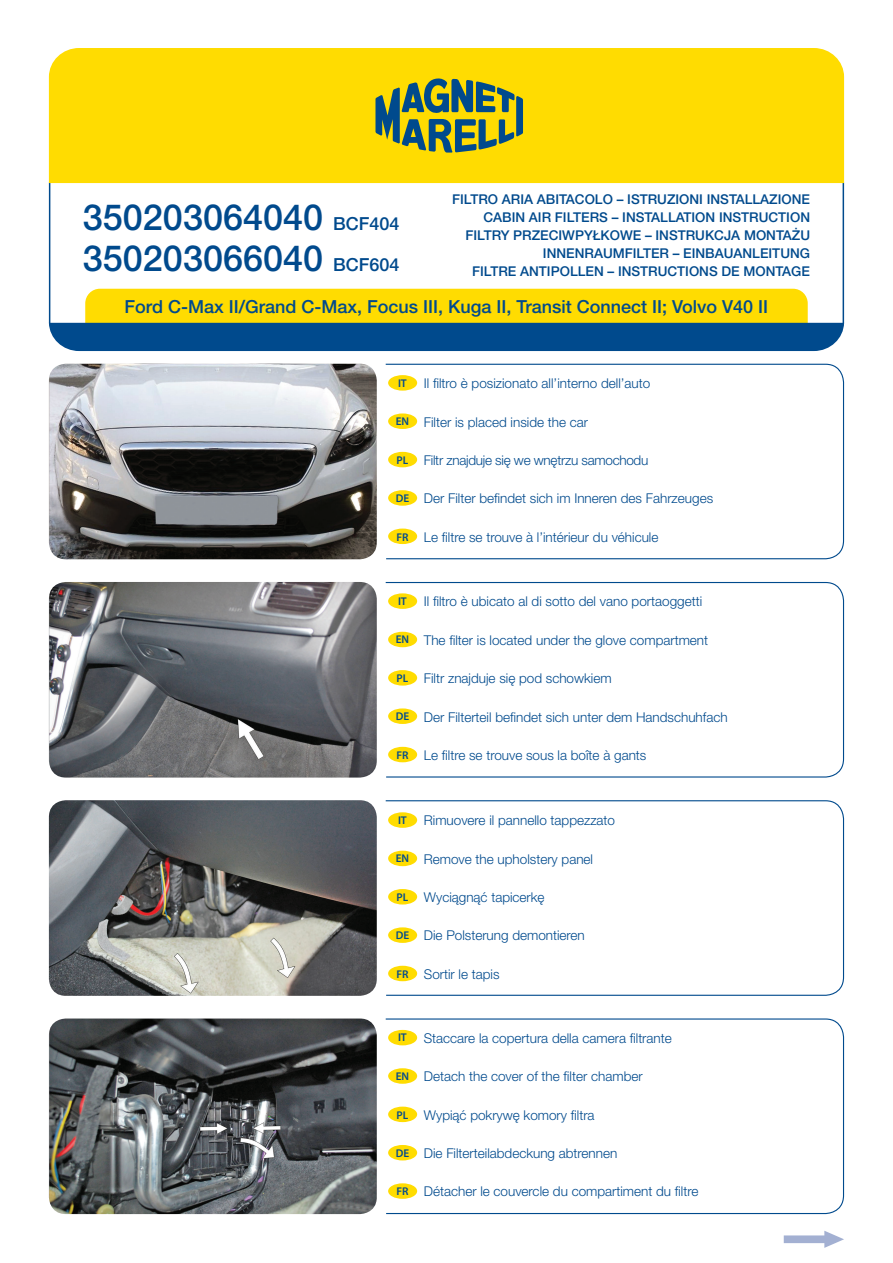
<style>
.page{position:relative;width:893px;height:1263px;background:#fff}
.page>*{position:absolute;margin:0;border:0;box-sizing:border-box;transform-origin:0 0}
.t1{font:500 36px/40.5px "Helvetica Neue LT Pro";color:#004a8d}
.t2{font:500 18px "Helvetica Neue LT Pro";color:#004a8d}
.t3{font:300 13.5px "Helvetica Neue Pl";color:#004a8d}
.t4{font:500 13.5px/18px "Helvetica Neue LT Pro";color:#004a8d}
.t5{font:300 13.5px "Helvetica Neue Pl";letter-spacing:-.02em;color:#004a8d}
.t6{font:600 11.25px "Myriad Pro";color:#004a8d}
.s1{font-size:18px}
.s2{font-family:"Myriad Pro";font-weight:600;font-size:11.25px}
</style>
<div class="page">
<svg style="left:385px;top:363px;width:460px;height:197px"></svg>
<svg style="left:385px;top:581px;width:460px;height:197px"></svg>
<svg style="left:385px;top:800px;width:460px;height:196px"></svg>
<svg style="left:385px;top:1018px;width:460px;height:196px"></svg>
<svg style="left:784px;top:1231px;width:60px;height:17px"></svg>
<svg style="left:49px;top:289px;width:795px;height:62px;background:#8c9c4e"></svg>
<hr style="left:49px;top:183px;width:1px;height:140px;background:#004a8d">
<hr style="left:843px;top:183px;width:1px;height:140px;background:#004a8d">
<div style="left:49px;top:48px;width:795px;height:135px;background:#ffdc01"></div>
<svg style="left:375px;top:78px;width:148px;height:75px;background:#879742"></svg>
<img style="left:49px;top:364px;width:328px;height:195px">
<img style="left:49px;top:582px;width:328px;height:195px">
<img style="left:49px;top:800px;width:328px;height:196px">
<img style="left:49px;top:1018px;width:328px;height:196px">
<div style="left:388px;top:375px;width:29px;height:16px;background:#ffdc01;border-radius:50%"></div>
<div style="left:388px;top:413px;width:29px;height:16px;background:#ffdc01;border-radius:50%"></div>
<div style="left:388px;top:452px;width:29px;height:15px;background:#ffdc01;border-radius:50%"></div>
<div style="left:388px;top:490px;width:29px;height:16px;background:#ffdc01;border-radius:50%"></div>
<div style="left:388px;top:528px;width:29px;height:16px;background:#ffdc01;border-radius:50%"></div>
<div style="left:388px;top:593px;width:29px;height:16px;background:#ffdc01;border-radius:50%"></div>
<div style="left:388px;top:632px;width:29px;height:15px;background:#ffdc01;border-radius:50%"></div>
<div style="left:388px;top:670px;width:29px;height:16px;background:#ffdc01;border-radius:50%"></div>
<div style="left:388px;top:708px;width:29px;height:16px;background:#ffdc01;border-radius:50%"></div>
<div style="left:388px;top:747px;width:29px;height:15px;background:#ffdc01;border-radius:50%"></div>
<div style="left:388px;top:1030px;width:29px;height:15px;background:#ffdc01;border-radius:50%"></div>
<div style="left:388px;top:1068px;width:29px;height:16px;background:#ffdc01;border-radius:50%"></div>
<div style="left:388px;top:1106px;width:29px;height:16px;background:#ffdc01;border-radius:50%"></div>
<div style="left:388px;top:1145px;width:29px;height:15px;background:#ffdc01;border-radius:50%"></div>
<div style="left:388px;top:1183px;width:29px;height:16px;background:#ffdc01;border-radius:50%"></div>
<div style="left:388px;top:812px;width:29px;height:16px;background:#ffdc01;border-radius:50%"></div>
<div style="left:388px;top:851px;width:29px;height:15px;background:#ffdc01;border-radius:50%"></div>
<div style="left:388px;top:889px;width:29px;height:15px;background:#ffdc01;border-radius:50%"></div>
<div style="left:388px;top:927px;width:29px;height:16px;background:#ffdc01;border-radius:50%"></div>
<div style="left:388px;top:966px;width:29px;height:15px;background:#ffdc01;border-radius:50%"></div>
<h1 class="t1" style="left:83px;top:197px;width:318px">350203064040 <span class="s1">BC F404<br></span>350203066040 <span class="s1">BC F604</span></h1>
<p class="t4" style="left:483px;top:190px;width:328px;text-indent:-31px">FILTRO ARIA ABITACOLO – ISTRUZIONI INSTALLAZIONE<br>CABIN</p>
<p class="t4" style="left:529px;top:208px;width:9px">AIR</p>
<p class="t4" style="left:555px;top:208px;width:17px">FILTERS</p>
<p class="t4" style="left:612px;top:208px;width:200px">– INSTALLATION INSTRUCTION</p>
<p class="t4" style="left:465px;top:226px;width:16px">FILTR</p>
<p class="t4" style="left:501px;top:226px;width:31px">Y PRZECI</p>
<p class="t4" style="left:562px;top:226px;width:249px">WPYŁKOWE – INSTRUKCJA MONTAŻU</p>
<p class="t4" style="left:543px;top:244px;width:9px">INNE</p>
<p class="t4" style="left:575px;top:244px;width:21px">NRAUM</p>
<p class="t4" style="left:625px;top:244px;width:16px">FILTER</p>
<p class="t4" style="left:673px;top:244px;width:139px">– EINBAUANLEITUNG</p>
<p class="t4" style="left:472px;top:262px;width:16px">FILTRE</p>
<p class="t4" style="left:520px;top:262px;width:9px">ANTI</p>
<p class="t4" style="left:551px;top:262px;width:19px">POLLEN</p>
<p class="t4" style="left:607px;top:262px;width:203px">– INSTRUCTIONS DE MONTAGE</p>
<h2 class="t2" style="left:125px;top:296px;width:639px">FORD C-MAX II/GRAND C-MAX, FOCUS III , KUGA II , TRANSIT CONNECT II ; VOLVO V40 II</h2>
<p class="t6" style="left:398px;top:376px;width:10px">IT</p>
<p class="t3" style="left:424px;top:375px;width:228px">Il filtro è posizionato all’interno dell’auto</p>
<p class="t3" style="left:396px;top:413px;width:194px"><span class="s2">EN</span> Filter is placed inside the car</p>
<p class="t5" style="left:396px;top:452px;width:253px"><span class="s2">PL</span> Filtr znajduje się we wnętrzu samochodu</p>
<p class="t3" style="left:396px;top:490px;width:319px"><span class="s2">DE</span> Der Filter befindet sich im Inneren des Fahrzeuges</p>
<p class="t3" style="left:396px;top:529px;width:264px"><span class="s2">FR</span> Le filtre se trouve à l’intérieur du véhicule</p>
<p class="t6" style="left:398px;top:594px;width:10px">IT</p>
<p class="t3" style="left:424px;top:593px;width:280px">Il filtro è ubicato al di sotto del vano portaoggetti</p>
<p class="t3" style="left:396px;top:632px;width:314px"><span class="s2">EN</span> The filter is located under the glove compartment</p>
<p class="t3" style="left:396px;top:670px;width:217px"><span class="s2">PL</span> Filtr znajduje się pod schowkiem</p>
<p class="t3" style="left:396px;top:708px;width:333px"><span class="s2">DE</span> Der Filterteil befindet sich unter dem Handschuhfach</p>
<p class="t3" style="left:396px;top:747px;width:252px"><span class="s2">FR</span> Le filtre se trouve sous la boîte à gants</p>
<p class="t6" style="left:398px;top:813px;width:10px">IT</p>
<p class="t3" style="left:424px;top:812px;width:193px">Rimuovere il pannello tappezzato</p>
<p class="t3" style="left:396px;top:851px;width:199px"><span class="s2">EN</span> Remove the upholstery panel</p>
<p class="t3" style="left:396px;top:889px;width:150px"><span class="s2">PL</span> Wyciągnąć tapicerkę</p>
<p class="t3" style="left:396px;top:927px;width:191px"><span class="s2">DE</span> Die Polsterung demontieren</p>
<p class="t3" style="left:396px;top:966px;width:105px"><span class="s2">FR</span> Sortir le tapis</p>
<p class="t6" style="left:398px;top:1030px;width:10px">IT</p>
<p class="t3" style="left:424px;top:1030px;width:249px">Staccare la copertura della camera filtrante</p>
<p class="t3" style="left:396px;top:1068px;width:248px"><span class="s2">EN</span> Detach the cover of the filter chamber</p>
<p class="t3" style="left:396px;top:1106px;width:200px"><span class="s2">PL</span> Wypiąć pokrywę komory filtra</p>
<p class="t3" style="left:396px;top:1145px;width:223px"><span class="s2">DE</span> Die Filterteilabdeckung abtrennen</p>
<p class="t3" style="left:396px;top:1183px;width:304px"><span class="s2">FR</span> Détacher le couvercle du compartiment du filtre</p>
</div>
